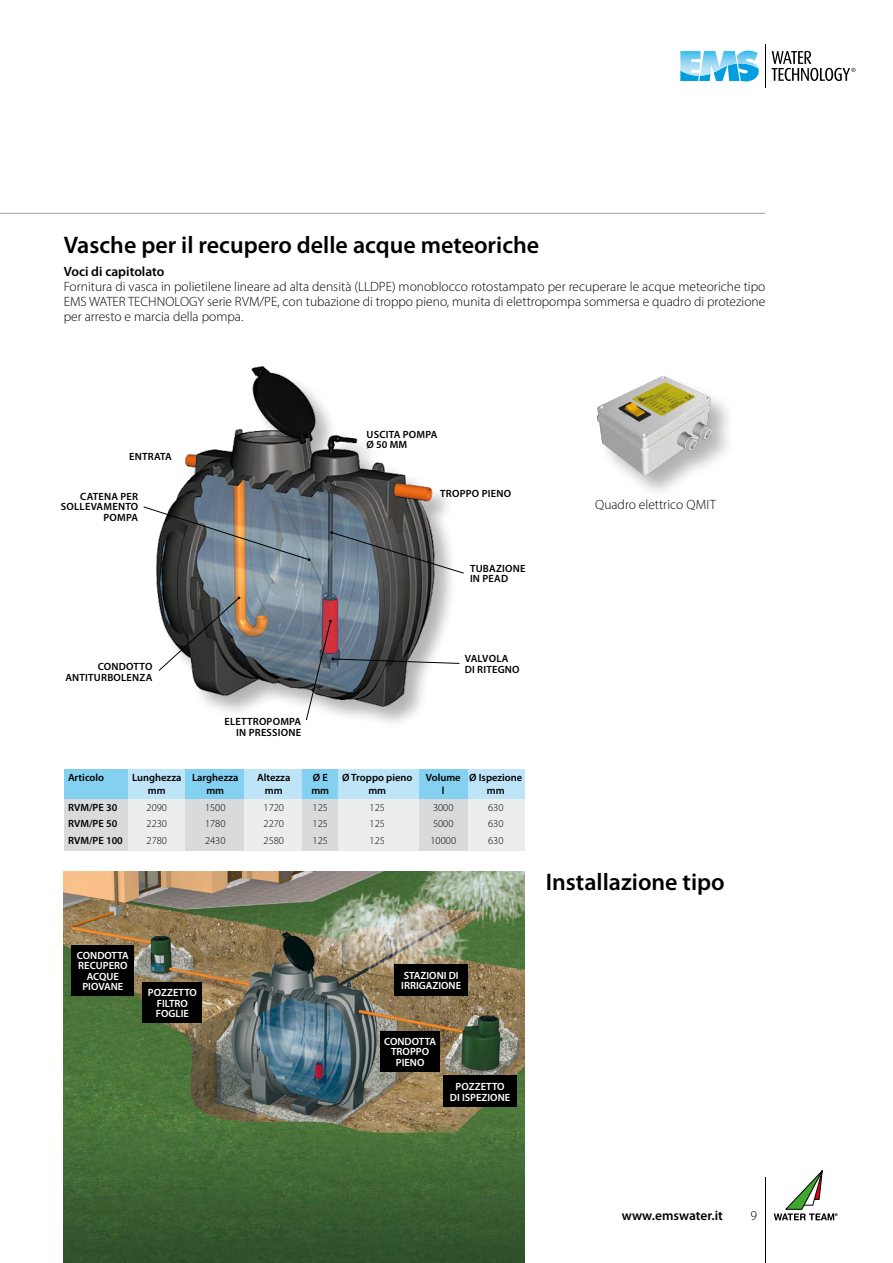
<style>
.page{position:relative;width:893px;height:1263px;background:#fff}
.page>*{position:absolute;margin:0;border:0;box-sizing:border-box;transform-origin:0 0}
.t1{font:600 24px "Myriad Pro";color:#000}
.t2{font:300 13.5px/15px "Myriad Pro";color:#000;text-align:justify}
.t3{font:600 13.5px "Myriad Pro";color:#000}
.t4{font:600 10.5px/10.5px "Myriad Pro";letter-spacing:.02em;color:#000}
.t5{font:600 10.5px/10.5px "Myriad Pro";color:#fff;text-align:center}
.t6{font:300 10.5px "Myriad Pro";color:#000}
.t7{font:600 10.5px "Myriad Pro";color:#000}
</style>
<div class="page">
<div style="left:155px;top:366px;width:303px;height:363px;background:#000;opacity:.3"></div>
<img style="left:156px;top:367px;width:279px;height:339px">
<div style="left:595px;top:375px;width:141px;height:125px;background:#000;opacity:.3"></div>
<img style="left:597px;top:376px;width:114px;height:99px">
<img style="left:64px;top:872px;width:460px;height:391px">
<hr style="left:765px;top:1177px;width:1px;height:86px;background:#000">
<svg style="left:680px;top:51px;width:79px;height:30px;background:#75cbee"></svg>
<hr style="left:765px;top:44px;width:1px;height:44px;background:#000">
<svg style="left:772px;top:51px;width:84px;height:30px"></svg>
<svg style="left:774px;top:1170px;width:64px;height:50px"></svg>
<hr style="left:0;top:213px;width:765px;height:1px;background:#9c9e9f">
<div style="left:71px;top:945px;width:63px;height:51px;background:#000"></div>
<div style="left:143px;top:982px;width:59px;height:41px;background:#000"></div>
<div style="left:381px;top:1031px;width:59px;height:40px;background:#000"></div>
<div style="left:443px;top:1076px;width:74px;height:31px;background:#000"></div>
<div style="left:395px;top:964px;width:73px;height:31px;background:#000"></div>
<svg style="left:143px;top:506px;width:167px;height:55px;background:#7a8084"></svg>
<svg style="left:158px;top:596px;width:82px;height:75px;background:#5b5c5c"></svg>
<svg style="left:330px;top:531px;width:134px;height:43px;background:#787e83"></svg>
<svg style="left:305px;top:620px;width:155px;height:101px"></svg>
<div style="left:64px;top:799px;width:460px;height:51px;background:#eceded"></div>
<div style="left:64px;top:770px;width:460px;height:29px;background:#bde4f7"></div>
<div style="left:64px;top:770px;width:64px;height:29px;background:#84d0f0"></div>
<div style="left:186px;top:770px;width:58px;height:29px;background:#84d0f0"></div>
<div style="left:302px;top:770px;width:35px;height:29px;background:#84d0f0"></div>
<div style="left:420px;top:770px;width:48px;height:29px;background:#84d0f0"></div>
<div style="left:64px;top:799px;width:64px;height:51px;background:#d9dadb"></div>
<div style="left:186px;top:799px;width:58px;height:51px;background:#d9dadb"></div>
<div style="left:302px;top:799px;width:35px;height:51px;background:#d9dadb"></div>
<div style="left:420px;top:799px;width:48px;height:51px;background:#d9dadb"></div>
<h1 class="t1" style="left:64px;top:229px;width:477px">Vasche per il recupero delle acque meteoriche</h1>
<p class="t3" style="left:64px;top:263px;width:102px">Voci di capitolato</p>
<p class="t2" style="left:64px;top:279px;width:703px">Fornitura di vasca in polietilene lineare ad alta densità (LLDPE) monoblocco rotostampato per recuperare le acque meteoriche tipo EMS WATER TECHNOLOGY serie RVM/PE, con tubazione di troppo pieno, munita di elettropompa sommersa e quadro di protezione per arresto e marcia della pompa.</p>
<p class="t4" style="left:129px;top:451px;width:44px">ENTRATA</p>
<p class="t4" style="left:366px;top:429px;width:72px">USCITA POMPA<br>Ø 50 MM</p>
<p class="t4" style="left:80px;top:491px;width:59px">CATENA PER</p>
<p class="t4" style="left:440px;top:487px;width:72px">TROPPO PIENO</p>
<p class="t4" style="left:61px;top:501px;width:79px;text-align:right">SOLLEVAMENTO<br>POMPA</p>
<p class="t4" style="left:470px;top:563px;width:57px">TUBAZIONE<br>IN PEAD</p>
<p class="t2" style="left:595px;top:497px;width:122px">Quadro elettrico QMIT</p>
<p class="t4" style="left:65px;top:661px;width:89px;text-align:right">CONDOTTO<br>ANTITURBOLENZA</p>
<p class="t4" style="left:224px;top:716px;width:78px;text-align:right">ELETTROPOMPA<br>IN PRESSIONE</p>
<p class="t4" style="left:465px;top:653px;width:56px">VALVOLA<br>DI RITEGNO</p>
<p class="t7" style="left:68px;top:771px;width:38px">Articolo</p>
<p class="t7" style="left:132px;top:771px;width:108px">Lunghezza Larghezza</p>
<p class="t7" style="left:257px;top:771px;width:35px">Altezza</p>
<p class="t4" style="left:313px;top:772px;width:16px">Ø E</p>
<p class="t7" style="left:342px;top:771px;width:72px">Ø Troppo pieno</p>
<p class="t7" style="left:426px;top:771px;width:98px">Volume Ø Ispezione</p>
<p class="t4" style="left:148px;top:785px;width:19px">mm</p>
<p class="t4" style="left:206px;top:785px;width:19px">mm</p>
<p class="t4" style="left:265px;top:785px;width:19px">mm</p>
<p class="t4" style="left:311px;top:785px;width:19px">mm</p>
<p class="t4" style="left:368px;top:785px;width:19px">mm</p>
<p class="t4" style="left:442px;top:785px;width:4px">l</p>
<p class="t4" style="left:487px;top:785px;width:19px">mm</p>
<p class="t4" style="left:68px;top:801px;width:51px">RVM/PE 30</p>
<p class="t6" style="left:147px;top:801px;width:22px">2090</p>
<p class="t6" style="left:205px;top:801px;width:22px">1500</p>
<p class="t6" style="left:264px;top:801px;width:22px">1720</p>
<p class="t6" style="left:313px;top:801px;width:17px">125</p>
<p class="t6" style="left:370px;top:801px;width:17px">125</p>
<p class="t6" style="left:433px;top:801px;width:22px">3000</p>
<p class="t6" style="left:488px;top:801px;width:17px">630</p>
<p class="t4" style="left:68px;top:818px;width:51px">RVM/PE 50</p>
<p class="t6" style="left:147px;top:817px;width:22px">2230</p>
<p class="t6" style="left:205px;top:817px;width:22px">1780</p>
<p class="t6" style="left:264px;top:817px;width:22px">2270</p>
<p class="t6" style="left:313px;top:817px;width:17px">125</p>
<p class="t6" style="left:370px;top:817px;width:17px">125</p>
<p class="t6" style="left:433px;top:817px;width:22px">5000</p>
<p class="t6" style="left:488px;top:817px;width:17px">630</p>
<p class="t4" style="left:68px;top:834px;width:56px">RVM/PE 100</p>
<p class="t6" style="left:147px;top:834px;width:22px">2780</p>
<p class="t6" style="left:205px;top:834px;width:22px">2430</p>
<p class="t6" style="left:264px;top:834px;width:22px">2580</p>
<p class="t6" style="left:313px;top:834px;width:17px">125</p>
<p class="t6" style="left:370px;top:834px;width:17px">125</p>
<p class="t6" style="left:430px;top:834px;width:27px">10000</p>
<p class="t6" style="left:488px;top:834px;width:17px">630</p>
<p class="t5" style="left:77px;top:950px;width:53px">CONDOTTA<br>RECUPERO<br>ACQUE<br>PIOVANE</p>
<p class="t5" style="left:148px;top:987px;width:51px">POZZETTO<br>FILTRO<br>FOGLIE</p>
<p class="t5" style="left:401px;top:970px;width:61px;text-align:left">STAZIONI DI<br>IRRIGAZIONE</p>
<p class="t5" style="left:384px;top:1035px;width:53px">CONDOTTA<br>TROPPO<br>PIENO</p>
<p class="t5" style="left:450px;top:1081px;width:62px">POZZETTO<br>DI ISPEZIONE</p>
<h1 class="t1" style="left:546px;top:866px;width:181px">Installazione tipo</h1>
<p class="t3" style="left:622px;top:1207px;width:103px">www.emswater.it</p>
<p class="t2" style="left:750px;top:1208px;width:8px">9</p>
</div>
